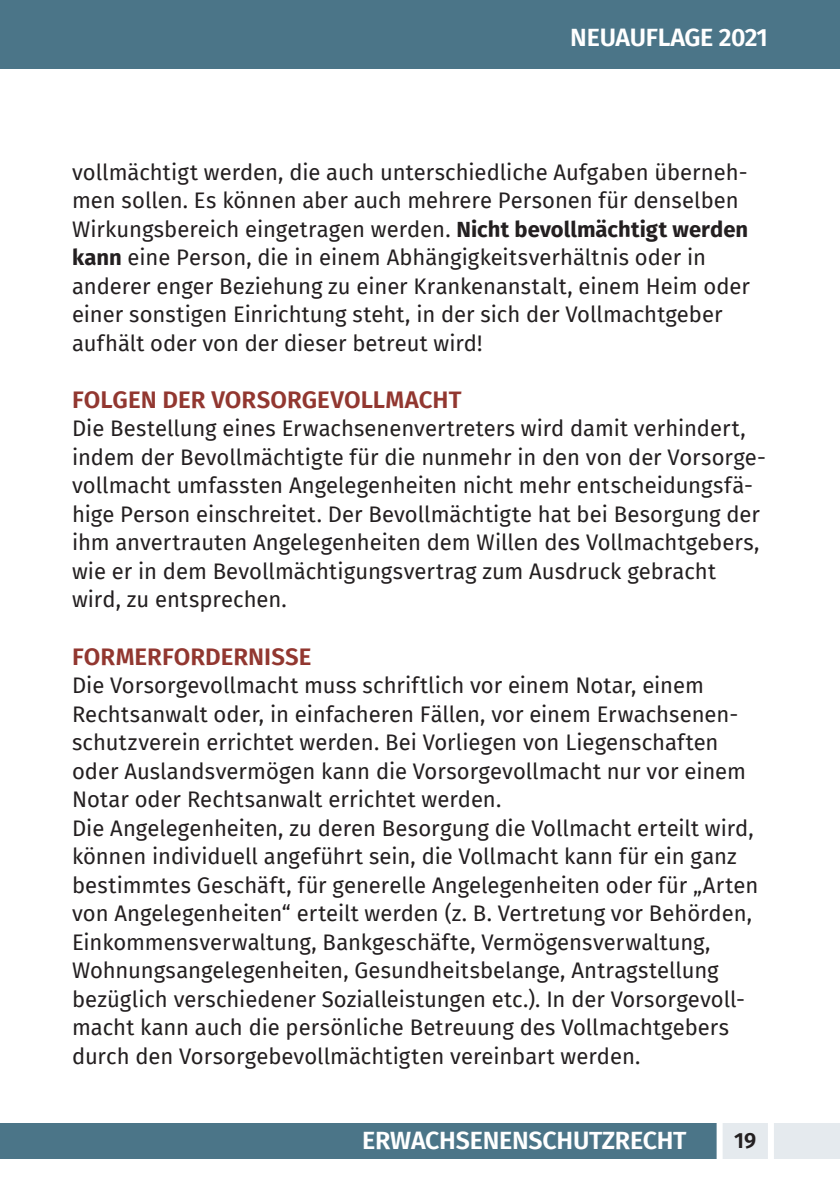
<style>
.page{position:relative;width:840px;height:1191px;background:#fff}
.page>*{position:absolute;margin:0;border:0;box-sizing:border-box;transform-origin:0 0}
.t1{font:600 25px "Fira Sans";letter-spacing:-.01em;color:#fff}
.t2{font:600 24px "Fira Sans";color:#923730}
.t3{font:22px/28.4px "Fira Sans";color:#231f20}
.t4{font:600 22px "Fira Sans";color:#231f20}
.s1{font-weight:700}
</style>
<div class="page">
<div style="left:0;top:0;width:839px;height:68px;background:#4b7588"></div>
<div style="left:0;top:1123px;width:839px;height:35px;background:#e5eaee"></div>
<div style="left:0;top:1123px;width:716px;height:35px;background:#4b7588"></div>
<div style="left:716px;top:1117px;width:6px;height:60px;background:#fff"></div>
<div style="left:767px;top:1117px;width:6px;height:60px;background:#fff"></div>
<p class="t1" style="left:570px;top:16px;width:199px">NEUAUFLAGE 2021</p>
<p class="t3" style="left:72px;top:157px;width:679px">vollmächtigt werden, die auch unterschiedliche Aufgaben überneh&shy;men sollen. Es können aber auch mehrere Personen für denselben Wirkungsbereich eingetragen werden. <span class="s1">Nicht bevollmächtigt werden kann</span> eine Person, die in einem Abhängigkeitsverhältnis oder in anderer enger Beziehung zu einer Krankenanstalt, einem Heim oder einer sonstigen Einrichtung steht, in der sich der Vollmachtgeber aufhält oder von der dieser betreut wird!</p>
<p class="t2" style="left:72px;top:380px;width:390px">FOLGEN DER VORSORGEVOLLMACHT</p>
<p class="t3" style="left:72px;top:414px;width:695px">Die Bestellung eines Erwachsenenvertreters wird damit verhindert, indem der Bevollmächtigte für die nunmehr in den von der Vorsorge&shy;vollmacht umfassten Angelegenheiten nicht mehr entscheidungsfä&shy;hige Person einschreitet. Der Bevollmächtigte hat bei Besorgung der ihm anvertrauten Angelegenheiten dem Willen des Vollmachtgebers, wie er in dem Bevollmächtigungsvertrag zum Ausdruck gebracht wird, zu entsprechen.</p>
<p class="t2" style="left:72px;top:636px;width:240px">FORMERFORDERNISSE</p>
<p class="t3" style="left:72px;top:670px;width:687px">Die Vorsorgevollmacht muss schriftlich vor einem Notar, einem Rechtsanwalt oder, in einfacheren Fällen, vor einem Erwachsenen&shy;schutzverein errichtet werden. Bei Vorliegen von Liegenschaften oder Auslandsvermögen kann die Vorsorgevollmacht nur vor einem Notar oder Rechtsanwalt errichtet werden.<br>Die Angelegenheiten, zu deren Besorgung die Vollmacht erteilt wird, können individuell angeführt sein, die Vollmacht kann für ein ganz bestimmtes Geschäft, für generelle Angelegenheiten oder für „Arten von Angelegenheiten“ erteilt werden (z. B. Vertretung vor Behörden, Einkommensverwaltung, Bankgeschäfte, Vermögensverwaltung, Wohnungsangelegenheiten, Gesundheitsbelange, Antragstellung bezüglich verschiedener Sozialleistungen etc.). In der Vorsorgevoll&shy;macht kann auch die persönliche Betreuung des Vollmachtgebers durch den Vorsorgebevollmächtigten vereinbart werden.</p>
<p class="t1" style="left:362px;top:1120px;width:326px">ERWACHSENENSCHUTZRECHT</p>
<p class="t4" style="left:733px;top:1122px;width:24px">19</p>
</div>
